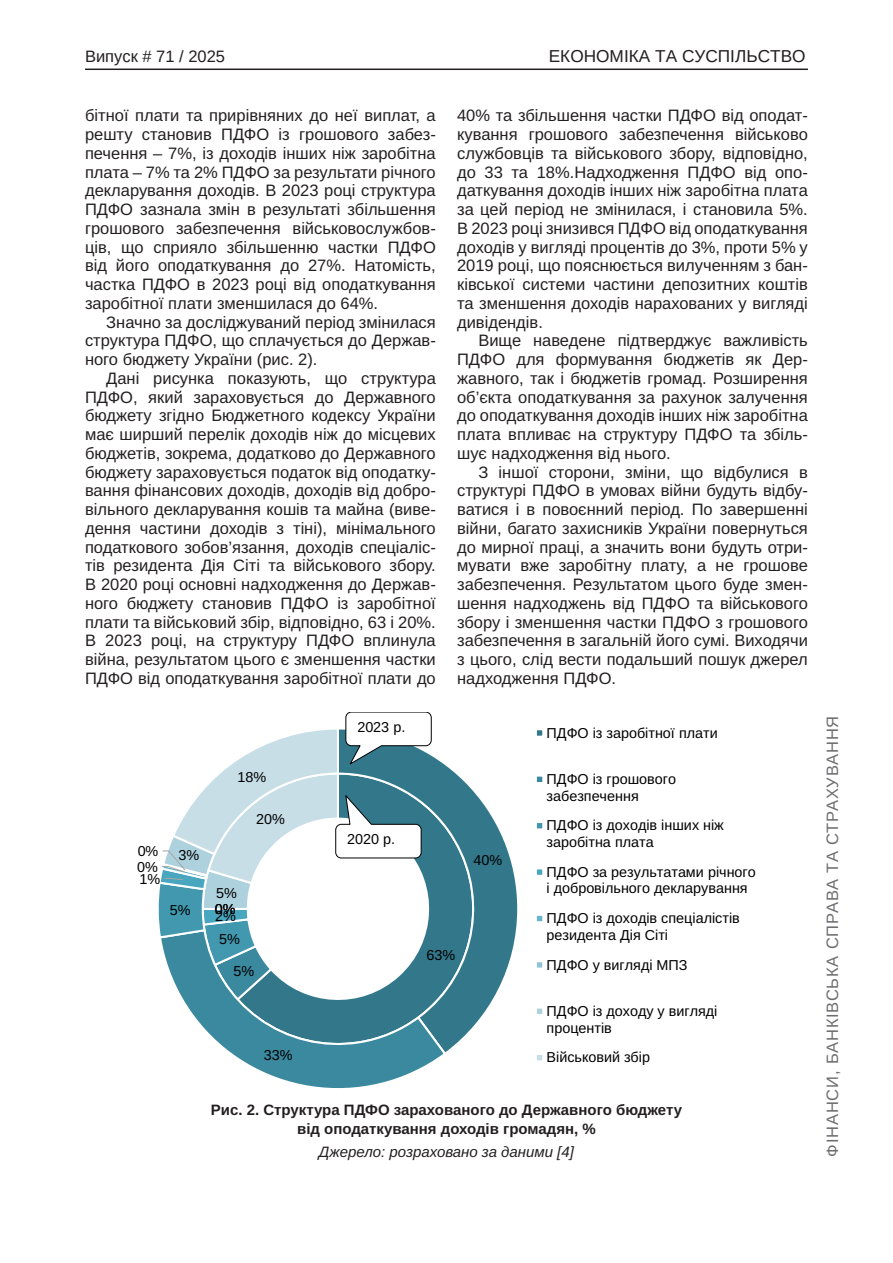
<style>
.page{position:relative;width:893px;height:1263px;background:#fff}
.page>*{position:absolute;margin:0;border:0;box-sizing:border-box;transform-origin:0 0}
.t1{font:17.25px "Arimo";color:#231f20}
.Текст_основной_G{font:16.5px/18.8px "Arimo";color:#231f20;text-align:justify}
.t2{font:16.5px "Arimo";letter-spacing:.05em;color:#6c6d70}
.t3{font:16.5px "Arimo";color:#231f20}
.Рисунок_N{font:700 15px "Arimo";color:#231f20}
.Джерело{font:italic 15px "Arimo";color:#231f20}
.t4{font:14.4px/16.5px "Arimo Roman";color:#000}
</style>
<div class="page">
<hr style="left:85px;top:69px;width:723px;height:1px;background:#231f20">
<svg style="left:432px;top:756px;width:86px;height:295px;fill:#32778a"></svg>
<svg style="left:185px;top:928px;width:263px;height:160px"></svg>
<div style="left:536px;top:729px;width:7px;height:8px;background:#32778a"></div>
<div style="left:535px;top:728px;width:9px;height:10px;border:2px solid #fff"></div>
<div style="left:536px;top:776px;width:7px;height:7px;background:#3a899f"></div>
<div style="left:535px;top:774px;width:9px;height:10px;border:2px solid #fff"></div>
<div style="left:536px;top:822px;width:7px;height:7px;background:#4198af"></div>
<div style="left:535px;top:821px;width:9px;height:9px;border:2px solid #fff"></div>
<div style="left:536px;top:868px;width:7px;height:8px;background:#48a6bf"></div>
<div style="left:535px;top:867px;width:9px;height:10px;border:2px solid #fff"></div>
<div style="left:536px;top:915px;width:7px;height:7px;background:#67b4cb"></div>
<div style="left:535px;top:914px;width:9px;height:9px;border:2px solid #fff"></div>
<div style="left:536px;top:961px;width:7px;height:7px;background:#91c3d5"></div>
<div style="left:535px;top:960px;width:9px;height:10px;border:2px solid #fff"></div>
<div style="left:536px;top:1007px;width:7px;height:8px;background:#aed1de"></div>
<div style="left:535px;top:1006px;width:9px;height:10px;border:2px solid #fff"></div>
<div style="left:536px;top:1054px;width:7px;height:7px;background:#c7dee7"></div>
<div style="left:535px;top:1053px;width:9px;height:9px;border:2px solid #fff"></div>
<svg style="left:158px;top:712px;width:274px;height:290px"></svg>
<p class="t3" style="left:85px;top:47px;width:142px">Випуск # 71 / 2025</p>
<p class="t1" style="left:549px;top:47px;width:258px">ЕКОНОМІКА ТА СУСПІЛЬСТВО</p>
<p class="Текст_основной_G" style="left:85px;top:106px;width:352px">бітної плати та прирівняних до неї виплат, а решту становив ПДФО із грошового забез&shy;печення – 7%, із доходів інших ніж заробітна плата – 7% та 2% ПДФО за результати річного декларування доходів. В 2023 році структура ПДФО зазнала змін в результаті збільшення грошового забезпечення військовослужбов&shy;ців, що сприяло збільшенню частки ПДФО від його оподаткування до 27%. Натомість, частка ПДФО в 2023 році від оподаткування заробітної плати зменшилася до 64%.</p>
<p class="Текст_основной_G" style="left:85px;top:313px;width:352px;text-indent:21px">Значно за досліджуваний період змінилася структура ПДФО, що сплачується до Держав&shy;ного бюджету України (рис. 2).</p>
<p class="Текст_основной_G" style="left:85px;top:369px;width:352px;text-indent:21px">Дані рисунка показують, що структура ПДФО, який зараховується до Державного бюджету згідно Бюджетного кодексу України має ширший перелік доходів ніж до місцевих бюджетів, зокрема, додатково до Державного бюджету зараховується податок від оподатку&shy;вання фінансових доходів, доходів від добро&shy;вільного декларування кошів та майна (виве&shy;дення частини доходів з тіні), мінімального податкового зобов’язання, доходів спеціаліс&shy;тів резидента Дія Сіті та військового збору.<br>В 2020 році основні надходження до Держав&shy;ного бюджету становив ПДФО із заробітної плати та військовий збір, відповідно, 63 і 20%.<br>В 2023 році, на структуру ПДФО вплинула війна, результатом цього є зменшення частки ПДФО від оподаткування заробітної плати до</p>
<p class="Текст_основной_G" style="left:457px;top:106px;width:352px">40% та збільшення частки ПДФО від оподат&shy;кування грошового забезпечення військово службовців та військового збору, відповідно, до 33 та 18%.Надходження ПДФО від опо&shy;даткування доходів інших ніж заробітна плата за цей період не змінилася, і становила 5%.<br>В 2023 році знизився ПДФО від оподаткування доходів у вигляді процентів до 3%, проти 5% у 2019 році, що пояснюється вилученням з бан&shy;ківської системи частини депозитних коштів та зменшення доходів нарахованих у вигляді дивідендів.</p>
<p class="Текст_основной_G" style="left:457px;top:331px;width:352px;text-indent:21px">Вище наведене підтверджує важливість ПДФО для формування бюджетів як Дер&shy;жавного, так і бюджетів громад. Розширення об’єкта оподаткування за рахунок залучення до оподаткування доходів інших ніж заробітна плата впливає на структуру ПДФО та збіль&shy;шує надходження від нього.</p>
<p class="Текст_основной_G" style="left:457px;top:463px;width:352px;text-indent:21px">З іншої сторони, зміни, що відбулися в структурі ПДФО в умовах війни будуть відбу&shy;ватися і в повоєнний період. По завершенні війни, багато захисників України повернуться до мирної праці, а значить вони будуть отри&shy;мувати вже заробітну плату, а не грошове забезпечення. Результатом цього буде змен&shy;шення надходжень від ПДФО та військового збору і зменшення частки ПДФО з грошового забезпечення в загальній його сумі. Виходячи з цього, слід вести подальший пошук джерел надходження ПДФО.</p>
<p class="t4" style="left:138px;top:843px;width:22px">0%</p>
<p class="t4" style="left:179px;top:847px;width:22px">3%</p>
<p class="t4" style="left:137px;top:859px;width:22px">0%</p>
<p class="t4" style="left:140px;top:871px;width:22px">1%</p>
<p class="t4" style="left:170px;top:902px;width:22px">5%</p>
<p class="t4" style="left:238px;top:769px;width:30px">18%</p>
<p class="t4" style="left:256px;top:811px;width:30px">20%</p>
<p class="t4" style="left:216px;top:885px;width:22px">5%</p>
<p class="t4" style="left:215px;top:901px;width:22px">0%</p>
<p class="t4" style="left:215px;top:908px;width:22px">2%</p>
<p class="t4" style="left:219px;top:931px;width:22px">5%</p>
<p class="t4" style="left:233px;top:963px;width:22px">5%</p>
<p class="t4" style="left:264px;top:1047px;width:30px">33%</p>
<p class="t4" style="left:357px;top:719px;width:49px">2023 р.</p>
<p class="t4" style="left:347px;top:831px;width:49px">2020 р.</p>
<p class="t4" style="left:473px;top:852px;width:30px">40%</p>
<p class="t4" style="left:427px;top:947px;width:30px">63%</p>
<p class="t4" style="left:547px;top:725px;width:173px">ПДФО із заробітної плати</p>
<p class="t4" style="left:547px;top:771px;width:131px">ПДФО із грошового забезпечення</p>
<p class="t4" style="left:547px;top:817px;width:179px">ПДФО із доходів інших ніж заробітна плата</p>
<p class="t4" style="left:547px;top:864px;width:211px">ПДФО за результатами річного і добровільного декларування</p>
<p class="t4" style="left:547px;top:910px;width:195px">ПДФО із доходів спеціалістів резидента Дія Сіті</p>
<p class="t4" style="left:547px;top:957px;width:142px">ПДФО у вигляді МПЗ</p>
<p class="t4" style="left:547px;top:1003px;width:172px">ПДФО із доходу у вигляді процентів</p>
<p class="t4" style="left:547px;top:1049px;width:105px">Військовий збір</p>
<p class="Рисунок_N" style="left:211px;top:1100px;width:473px">Рис. 2. Структура ПДФО зарахованого до Державного бюджету</p>
<p class="Рисунок_N" style="left:297px;top:1118px;width:300px">від оподаткування доходів громадян, %</p>
<p class="Джерело" style="left:319px;top:1141px;width:257px">Джерело: розраховано за даними [4]</p>
<p class="t2" style="left:823px;top:1157px;width:442px;rotate:-90deg">ФІНАНСИ, БАНКІВСЬКА СПРАВА ТА СТРАХУВАННЯ</p>
</div>
